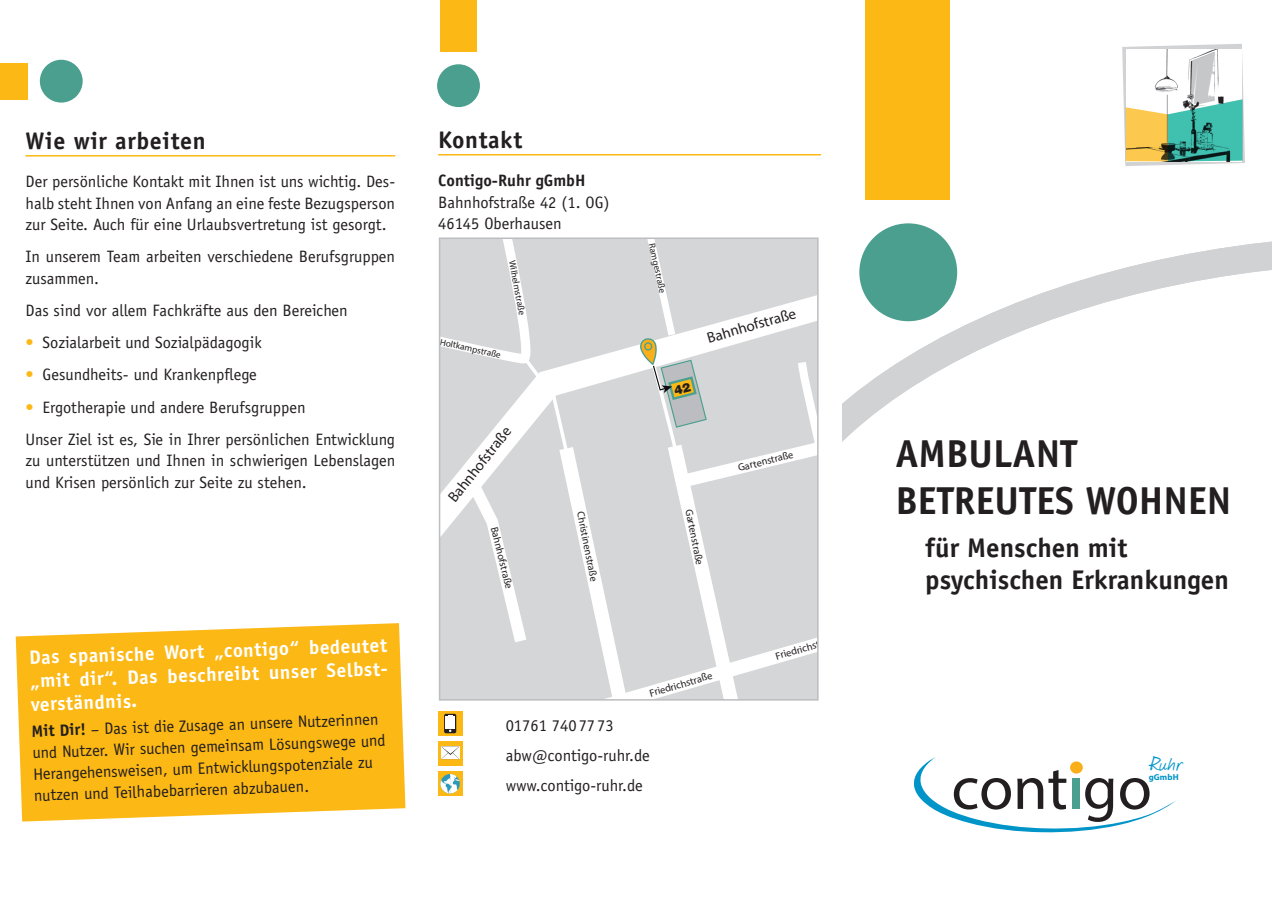
<style>
.page{position:relative;width:1272px;height:902px;background:#fff}
.page>*{position:absolute;margin:0;border:0;box-sizing:border-box;transform-origin:0 0}
.t1{font:62.4px "Myriad Pro";letter-spacing:-.005em;color:#231f20}
.t2{font:700 39px/46.8px "Officina Sans";color:#231f20}
.t3{font:700 27px/32.4px "Officina Sans";color:#231f20}
.t4{font:700 24px "Officina Sans";letter-spacing:.025em;color:#231f20}
.t5{font:23.85px "Journal";color:#0094c8}
.t6{font:700 19.5px/23.4px "Officina Sans";color:#fff}
.t7{font:16.5px/21.5px "Officina Sans";color:#231f20}
.t8{font:700 16.5px "Officina Sans";color:#231f20}
.t9{font:15px "Myriad Pro";color:#231f20}
.t10{font:10.35px "Myriad Pro";color:#231f20}
.t11{font:9.3px "Myriad Pro";color:#231f20}
.t12{font:700 8.7px "Myriad Pro";letter-spacing:.01em;color:#0094c8}
.s1{color:#fcb814}
.s2{font-weight:700}
</style>
<div class="page">
<div style="left:865px;top:0;width:84px;height:200px;background:#fcb814"></div>
<div style="left:859px;top:223px;width:98px;height:98px;background:#4b9f8f;border-radius:50%"></div>
<svg style="left:842px;top:234px;width:429px;height:208px"></svg>
<svg style="left:1122px;top:44px;width:122px;height:122px"></svg>
<svg style="left:914px;top:757px;width:262px;height:75px"></svg>
<div style="left:1072px;top:778px;width:7px;height:31px;background:#4b9f8f"></div>
<div style="left:1070px;top:761px;width:12px;height:12px;background:#faaf18;border-radius:50%"></div>
<div style="left:440px;top:0;width:36px;height:51px;background:#fcb814"></div>
<div style="left:437px;top:64px;width:43px;height:43px;background:#4b9f8f;border-radius:50%"></div>
<hr style="left:26px;top:155px;width:369px;height:1px;background:#fcb814">
<div style="left:0;top:63px;width:27px;height:37px;background:#fcb814"></div>
<div style="left:40px;top:60px;width:43px;height:43px;background:#4b9f8f;border-radius:50%"></div>
<hr style="left:438px;top:154px;width:383px;height:1px;background:#fcb814">
<div style="left:438px;top:711px;width:24px;height:24px;background:#fcb814"></div>
<svg style="left:444px;top:713px;width:12px;height:20px"></svg>
<div style="left:445px;top:716px;width:10px;height:12px;background:#fff"></div>
<div style="left:438px;top:741px;width:24px;height:24px;background:#fcb814"></div>
<svg style="left:441px;top:746px;width:18px;height:13px"></svg>
<div style="left:438px;top:771px;width:24px;height:24px;background:#fcb814"></div>
<svg style="left:440px;top:774px;width:20px;height:19px"></svg>
<svg style="left:16px;top:623px;width:389px;height:198px;background:#fcbd27"></svg>
<div style="left:30px;top:704px;width:360px;height:15px;background:#fcb814"></div>
<svg style="left:439px;top:238px;width:378px;height:461px"></svg>
<h3 class="t4" style="left:26px;top:125px;width:182px">Wie wir arbeiten</h3>
<p class="t7" style="left:26px;top:171px;width:371px;text-align:justify">Der persönliche Kontakt mit Ihnen ist uns wichtig. Des&shy;halb steht Ihnen von Anfang an eine feste Bezugsperson zur Seite. Auch für eine Urlaubsvertretung ist gesorgt.</p>
<p class="t7" style="left:26px;top:246px;width:371px">In unserem Team arbeiten verschiedene Berufsgruppen zusammen.</p>
<p class="t7" style="left:26px;top:299px;width:324px">Das sind vor allem Fachkräfte aus den Bereichen</p>
<p class="t7" style="left:26px;top:332px;width:238px"><span class="s1">•</span> Sozialarbeit und Sozialpädagogik</p>
<p class="t7" style="left:26px;top:364px;width:233px"><span class="s1">•</span> Gesundheits- und Krankenpflege</p>
<p class="t7" style="left:26px;top:391px;width:371px;line-height:32.1px"><span class="s1">•</span> Ergotherapie und andere Berufsgruppen<br>Unser Ziel ist es, Sie in Ihrer persönlichen Entwicklung</p>
<p class="t7" style="left:26px;top:450px;width:371px">zu unterstützen und Ihnen in schwierigen Lebenslagen und Krisen persönlich zur Seite zu stehen.</p>
<p class="t6" style="left:29px;top:645px;width:362px;rotate:-2deg">Das spanische Wort „contigo“ bedeutet „mit dir“. Das beschreibt unser Selbst&shy;verständnis.</p>
<p class="t7" style="left:31px;top:720px;width:355px;rotate:-2deg"><span class="s2">Mit Dir!</span> – Das ist die Zusage an unsere Nutzerinnen und Nutzer. Wir suchen gemeinsam Lösungswege und Herangehensweisen, um Entwicklungspotenziale zu nutzen und Teilhabebarrieren abzubauen.</p>
<h3 class="t4" style="left:438px;top:124px;width:86px">Kontakt</h3>
<p class="t8" style="left:438px;top:170px;width:149px">Contigo-Ruhr gGmbH</p>
<p class="t7" style="left:438px;top:191px;width:173px">Bahnhofstraße 42 (1. OG)<br>46145 Oberhausen</p>
<p class="t11" style="left:517px;top:259px;width:57px;rotate:79deg">Wilhelmstraße</p>
<p class="t11" style="left:441px;top:336px;width:64px;rotate:13deg">Holtkampstraße</p>
<p class="t9" style="left:444px;top:494px;width:93px;rotate:-52deg">Bahnhofstraße</p>
<p class="t10" style="left:500px;top:525px;width:65px;rotate:76deg">Bahnhofstraße</p>
<p class="t10" style="left:587px;top:510px;width:73px;rotate:79deg">Christinenstraße</p>
<p class="t11" style="left:657px;top:242px;width:52px;rotate:77deg">Ramgestraße</p>
<p class="t9" style="left:705px;top:329px;width:93px;rotate:-16deg">Bahnhofstraße</p>
<p class="t10" style="left:695px;top:508px;width:58px;rotate:79deg">Gartenstraße</p>
<p class="t10" style="left:736px;top:461px;width:58px;rotate:-14deg">Gartenstraße</p>
<p class="t10" style="left:774px;top:650px;width:66px;rotate:-16deg">Friedrichstraße</p>
<p class="t10" style="left:648px;top:687px;width:66px;rotate:-16deg">Friedrichstraße</p>
<p class="t7" style="left:505px;top:710px;width:145px;line-height:30px">01761 740 7773 abw@contigo-ruhr.de www.contigo-ruhr.de</p>
<h2 class="t2" style="left:895px;top:429px;width:337px">AMBULANT<br>BETREUTES WOHNEN</h2>
<h3 class="t3" style="left:925px;top:531px;width:305px">für Menschen mit psychischen Erkrankungen</h3>
<h3 class="t5" style="left:1149px;top:747px;width:35px">Ruhr</h3>
<p class="t12" style="left:1148px;top:771px;width:31px">gGmbH</p>
<h1 class="t1" style="left:951px;top:749px;width:202px">cont go</h1>
</div>
